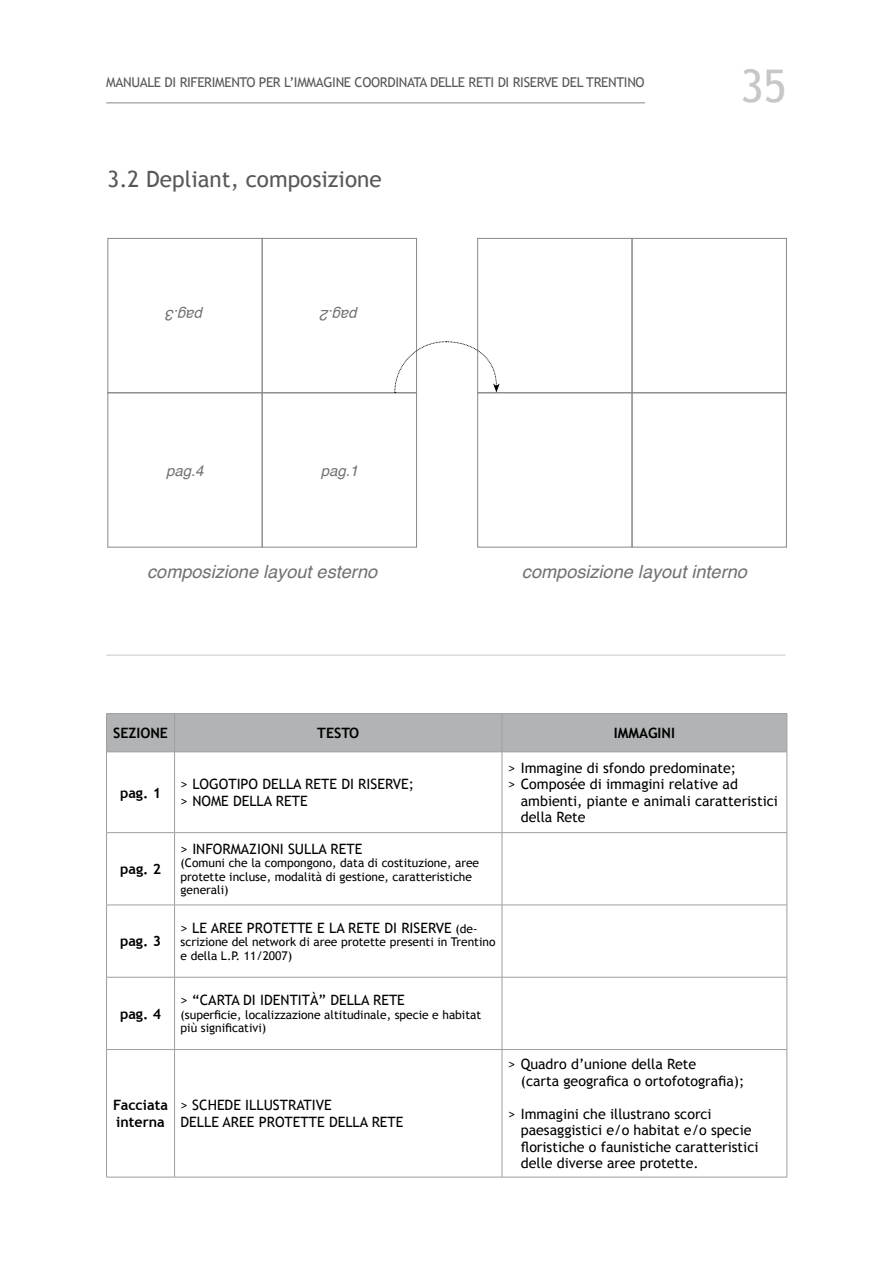
<style>
.page{position:relative;width:893px;height:1263px;background:#fff}
.page>*{position:absolute;margin:0;border:0;box-sizing:border-box;transform-origin:0 0}
.t1{font:45px "Trebuchet MS";color:#c6c7c8}
.t2{font:22.5px "Trebuchet MS";color:#58585a}
.t3{font:italic 18.15px "Helvetica";color:#707172}
.t4{font:italic 15px "Helvetica";color:#707172}
.t5{font:14.25px/16.5px "Trebuchet MS";color:#000}
.t6{font:700 14.25px/16.5px "Trebuchet MS";color:#000}
.t7{font:13.5px "Trebuchet MS";letter-spacing:-.025em;color:#58585a}
.t8{font:12px/13.5px "Trebuchet MS";color:#000}
.s1{font-size:12px}
</style>
<div class="page">
<hr style="left:106px;top:103px;width:539px;height:1px;background:#87888a">
<div style="left:108px;top:238px;width:154px;height:155px;border:1px solid #87888a"></div>
<div style="left:108px;top:392px;width:154px;height:155px;border:1px solid #87888a"></div>
<div style="left:262px;top:238px;width:155px;height:155px;border:1px solid #87888a"></div>
<div style="left:262px;top:392px;width:155px;height:155px;border:1px solid #87888a"></div>
<div style="left:632px;top:392px;width:155px;height:155px;border:1px solid #87888a"></div>
<div style="left:632px;top:238px;width:155px;height:155px;border:1px solid #87888a"></div>
<div style="left:477px;top:392px;width:155px;height:155px;border:1px solid #87888a"></div>
<div style="left:477px;top:238px;width:155px;height:155px;border:1px solid #87888a"></div>
<div style="left:107px;top:714px;width:680px;height:38px;background:#b1b3b4"></div>
<hr style="left:106px;top:713px;width:69px;height:1px;background:#9c9e9f">
<hr style="left:106px;top:714px;width:1px;height:38px;background:#9c9e9f">
<hr style="left:175px;top:713px;width:327px;height:1px;background:#9c9e9f">
<hr style="left:174px;top:714px;width:1px;height:38px;background:#9c9e9f">
<hr style="left:502px;top:713px;width:285px;height:1px;background:#9c9e9f">
<hr style="left:502px;top:714px;width:1px;height:38px;background:#9c9e9f">
<hr style="left:787px;top:714px;width:1px;height:38px;background:#9c9e9f">
<hr style="left:106px;top:752px;width:69px;height:1px;background:#9c9e9f">
<hr style="left:106px;top:752px;width:1px;height:80px;background:#9c9e9f">
<hr style="left:175px;top:752px;width:327px;height:1px;background:#9c9e9f">
<hr style="left:174px;top:752px;width:1px;height:80px;background:#9c9e9f">
<hr style="left:502px;top:752px;width:285px;height:1px;background:#9c9e9f">
<hr style="left:502px;top:752px;width:1px;height:80px;background:#9c9e9f">
<hr style="left:787px;top:752px;width:1px;height:80px;background:#9c9e9f">
<hr style="left:106px;top:832px;width:69px;height:1px;background:#9c9e9f">
<hr style="left:106px;top:833px;width:1px;height:72px;background:#9c9e9f">
<hr style="left:175px;top:832px;width:327px;height:1px;background:#9c9e9f">
<hr style="left:174px;top:833px;width:1px;height:72px;background:#9c9e9f">
<hr style="left:502px;top:832px;width:285px;height:1px;background:#9c9e9f">
<hr style="left:502px;top:833px;width:1px;height:72px;background:#9c9e9f">
<hr style="left:787px;top:833px;width:1px;height:72px;background:#9c9e9f">
<hr style="left:106px;top:905px;width:69px;height:1px;background:#9c9e9f">
<hr style="left:106px;top:905px;width:1px;height:72px;background:#9c9e9f">
<hr style="left:175px;top:905px;width:327px;height:1px;background:#9c9e9f">
<hr style="left:174px;top:905px;width:1px;height:72px;background:#9c9e9f">
<hr style="left:502px;top:905px;width:285px;height:1px;background:#9c9e9f">
<hr style="left:502px;top:905px;width:1px;height:72px;background:#9c9e9f">
<hr style="left:787px;top:905px;width:1px;height:72px;background:#9c9e9f">
<hr style="left:106px;top:977px;width:69px;height:1px;background:#9c9e9f">
<hr style="left:106px;top:977px;width:1px;height:72px;background:#9c9e9f">
<hr style="left:175px;top:977px;width:327px;height:1px;background:#9c9e9f">
<hr style="left:174px;top:977px;width:1px;height:72px;background:#9c9e9f">
<hr style="left:502px;top:977px;width:285px;height:1px;background:#9c9e9f">
<hr style="left:502px;top:977px;width:1px;height:72px;background:#9c9e9f">
<hr style="left:787px;top:977px;width:1px;height:72px;background:#9c9e9f">
<hr style="left:106px;top:1049px;width:69px;height:1px;background:#9c9e9f">
<hr style="left:106px;top:1050px;width:1px;height:127px;background:#9c9e9f">
<hr style="left:175px;top:1049px;width:327px;height:1px;background:#9c9e9f">
<hr style="left:174px;top:1050px;width:1px;height:127px;background:#9c9e9f">
<hr style="left:502px;top:1049px;width:285px;height:1px;background:#9c9e9f">
<hr style="left:502px;top:1050px;width:1px;height:127px;background:#9c9e9f">
<hr style="left:787px;top:1050px;width:1px;height:127px;background:#9c9e9f">
<hr style="left:106px;top:1177px;width:69px;height:1px;background:#9c9e9f">
<hr style="left:175px;top:1177px;width:327px;height:1px;background:#9c9e9f">
<hr style="left:502px;top:1177px;width:285px;height:1px;background:#9c9e9f">
<hr style="left:106px;top:655px;width:679px;height:1px;background:#c6c7c8">
<svg style="left:394px;top:341px;width:106px;height:52px"></svg>
<p class="t7" style="left:106px;top:74px;width:528px">Manuale di riferimento per l’immagine coordinata delle Reti di Riserve del TrentiNO</p>
<h1 class="t1" style="left:741px;top:59px;width:48px">35</h1>
<h2 class="t2" style="left:108px;top:165px;width:276px">3.2 Depliant, composizione</h2>
<p class="t4" style="left:204px;top:327px;width:39px;rotate:-180deg">pag.3</p>
<p class="t4" style="left:358px;top:327px;width:39px;rotate:-180deg">pag.2</p>
<p class="t4" style="left:166px;top:459px;width:39px">pag.4</p>
<p class="t4" style="left:321px;top:459px;width:39px">pag.1</p>
<p class="t3" style="left:147px;top:558px;width:231px">composizione layout esterno</p>
<p class="t3" style="left:522px;top:558px;width:226px">composizione layout interno</p>
<p class="t6" style="left:113px;top:725px;width:56px">SEZIONE</p>
<p class="t6" style="left:317px;top:725px;width:43px">TESTO</p>
<p class="t6" style="left:614px;top:725px;width:63px">IMMAGINI</p>
<p class="t6" style="left:120px;top:784px;width:42px">pag. 1</p>
<p class="t5" style="left:181px;top:776px;width:235px">&gt; logotipo della Rete di Riserve; &gt; nome della Rete</p>
<p class="t6" style="left:120px;top:861px;width:42px">pag. 2</p>
<p class="t6" style="left:120px;top:933px;width:42px">pag. 3</p>
<p class="t6" style="left:120px;top:1005px;width:42px">pag. 4</p>
<p class="t5" style="left:181px;top:841px;width:183px">&gt; informazioni sulla Rete</p>
<p class="t8" style="left:181px;top:856px;width:300px">(Comuni che la compongono, data di costituzione, aree protette incluse, modalità di gestione, caratteristiche generali)</p>
<p class="t5" style="left:181px;top:920px;width:298px">&gt; Le aree protette e la Rete di Riserve <span class="s1">(de-</span></p>
<p class="t8" style="left:181px;top:935px;width:316px">scrizione del network di aree protette presenti in Trentino e della L.P. 11/2007)</p>
<p class="t5" style="left:181px;top:992px;width:226px">&gt; “Carta di identità” della Rete</p>
<p class="t8" style="left:181px;top:1008px;width:302px">(superficie, localizzazione altitudinale, specie e habitat più significativi)</p>
<p class="t6" style="left:113px;top:1097px;width:56px">Facciata interna</p>
<p class="t5" style="left:181px;top:1097px;width:224px">&gt; Schede illustrative<br>delle aree protette della Rete</p>
<p class="t5" style="left:508px;top:760px;width:230px">&gt; I mmagine di sfondo predominate;</p>
<p class="t5" style="left:508px;top:776px;width:231px">&gt; Composée di immagini relative ad</p>
<p class="t5" style="left:521px;top:793px;width:259px">ambienti, piante e animali caratteristici</p>
<p class="t5" style="left:521px;top:809px;width:66px">della Rete</p>
<p class="t5" style="left:521px;top:1056px;width:225px;text-indent:-13px">&gt; Quadro d’unione della Rete<br>(carta geografica o ortofotografia);</p>
<p class="t5" style="left:521px;top:1105px;width:239px;text-indent:-13px">&gt; I mmagini che illustrano scorci paesaggistici e/o habitat e/o specie floristiche o faunistiche caratteristici delle diverse aree protette.</p>
</div>
